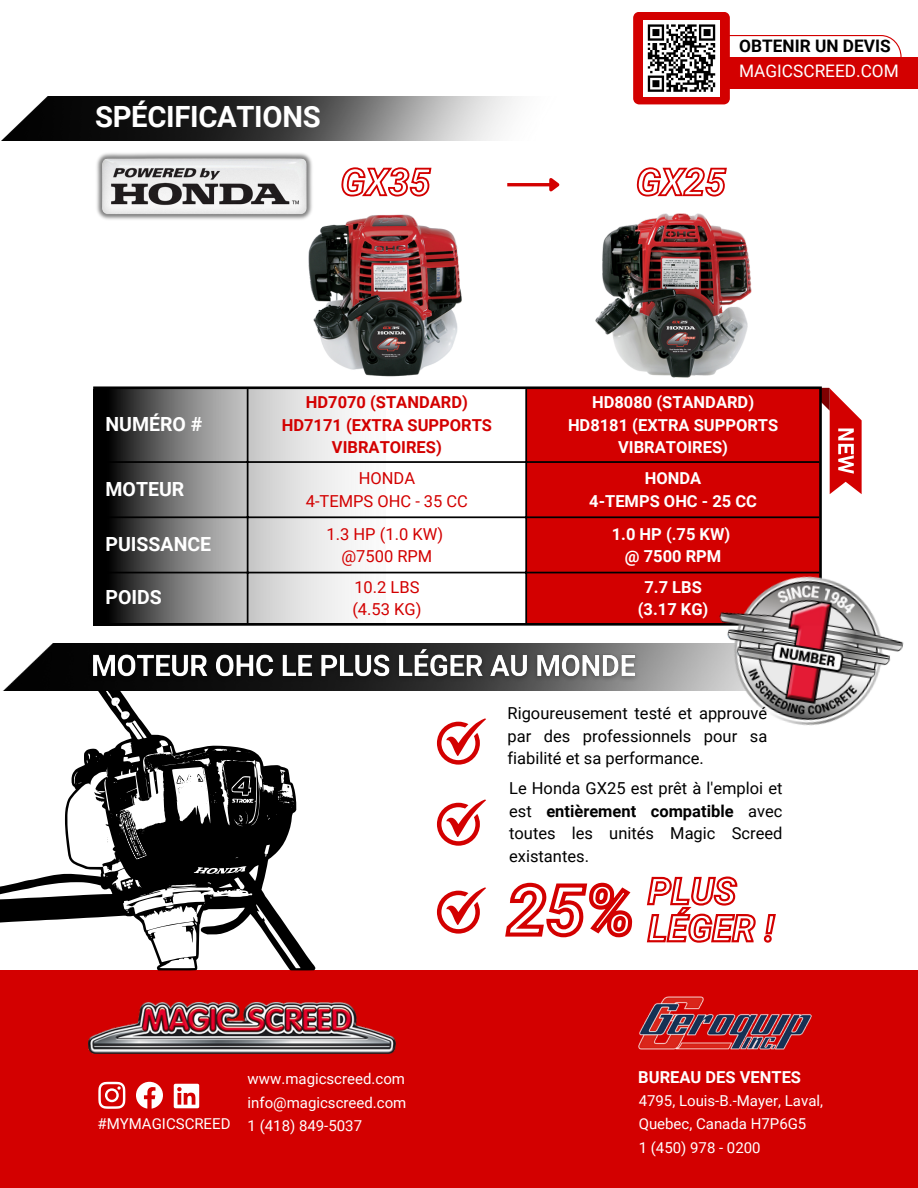
<style>
.page{position:relative;width:918px;height:1188px;background:#fff}
.page>*{position:absolute;margin:0;border:0;box-sizing:border-box;transform-origin:0 0}
.t1{font:700 29.25px "Roboto";letter-spacing:-.01em;color:#fff}
.t2{font:700 19.5px "Roboto";color:#fff}
.t3{font:17.25px "Roboto";color:#fff}
.t4{font:700 17.25px "Roboto";color:#000}
.t5{font:16.5px/22.5px "Roboto";color:#000;text-align:justify}
.t6{font:700 16.5px/22.5px "Roboto";color:#fff;text-align:center}
.t7{font:16.5px "Roboto";color:#d30000}
.t8{font:700 16.5px/22.5px "Roboto";color:#d30000;text-align:center}
.t9{font:15px/23.7px "Roboto";color:#fff}
.s1{font-weight:700}
</style>
<div class="page">
<div style="left:0;top:970px;width:918px;height:218px;background:#d30000"></div>
<svg style="left:822px;top:388px;width:40px;height:106px"></svg>
<img style="left:308px;top:214px;width:154px;height:163px">
<img style="left:595px;top:213px;width:157px;height:165px">
<img style="left:95px;top:389px;width:290px;height:234px">
<div style="left:527px;top:389px;width:292px;height:234px;background:#d30000"></div>
<hr style="left:93px;top:389px;width:2px;height:234px;background:#000">
<hr style="left:247px;top:389px;width:1px;height:234px;background:#000">
<hr style="left:525px;top:389px;width:2px;height:234px;background:#000">
<hr style="left:93px;top:461px;width:726px;height:2px;background:#000">
<hr style="left:93px;top:516px;width:726px;height:2px;background:#000">
<hr style="left:93px;top:572px;width:726px;height:1px;background:#000">
<hr style="left:819px;top:389px;width:3px;height:234px;background:#000">
<hr style="left:93px;top:386px;width:729px;height:3px;background:#000">
<hr style="left:93px;top:623px;width:729px;height:3px;background:#000">
<hr style="left:507px;top:183px;width:43px;height:3px;background:#d30000">
<svg style="left:546px;top:178px;width:14px;height:14px"></svg>
<img style="left:89px;top:1002px;width:307px;height:52px">
<svg style="left:174px;top:1084px;width:25px;height:24px"></svg>
<svg style="left:98px;top:1082px;width:27px;height:27px"></svg>
<svg style="left:136px;top:1082px;width:27px;height:27px"></svg>
<img style="left:2px;top:97px;width:513px;height:43px">
<img style="left:88px;top:137px;width:239px;height:94px">
<svg style="left:437px;top:718px;width:49px;height:47px"></svg>
<svg style="left:437px;top:799px;width:49px;height:47px"></svg>
<div style="left:716px;top:57px;width:202px;height:32px;background:#d30000"></div>
<svg style="left:633px;top:12px;width:269px;height:92px"></svg>
<svg style="left:437px;top:887px;width:49px;height:46px"></svg>
<svg style="left:0;top:691px;width:315px;height:279px"></svg>
<img style="left:638px;top:996px;width:174px;height:54px">
<img style="left:3px;top:643px;width:694px;height:48px">
<img style="left:697px;top:557px;width:207px;height:169px">
<svg style="left:646px;top:876px;width:130px;height:67px"></svg>
<svg style="left:341px;top:167px;width:91px;height:30px"></svg>
<svg style="left:636px;top:167px;width:91px;height:30px"></svg>
<svg style="left:505px;top:882px;width:128px;height:56px"></svg>
<img style="left:85px;top:643px;width:561px;height:43px">
<p class="t1" style="left:95px;top:100px;width:227px">SPÉCIFICATIONS</p>
<p class="t4" style="left:739px;top:36px;width:153px">OBTENIR UN DEVIS</p>
<p class="t3" style="left:739px;top:61px;width:161px">MAGICSCREED.COM</p>
<p class="t2" style="left:106px;top:413px;width:98px">NUMÉRO #</p>
<p class="t2" style="left:106px;top:477px;width:80px">MOTEUR</p>
<p class="t2" style="left:106px;top:533px;width:107px">PUISSANCE</p>
<p class="t2" style="left:106px;top:586px;width:58px">POIDS</p>
<h4 class="t8" style="left:306px;top:391px;width:164px">HD7070 (STANDARD)</h4>
<h5 class="t8" style="left:282px;top:414px;width:212px">HD7171 (EXTRA SUPPORTS<br>VIBRATOIRES)</h5>
<p class="t6" style="left:592px;top:391px;width:164px">HD8080 (STANDARD)</p>
<h3 class="t6" style="left:568px;top:414px;width:212px">HD8181 (EXTRA SUPPORTS<br>VIBRATOIRES)</h3>
<h2 class="t7" style="left:359px;top:469px;width:58px">HONDA</h2>
<h2 class="t7" style="left:306px;top:491px;width:164px">4-TEMPS OHC - 35 CC</h2>
<p class="t6" style="left:645px;top:467px;width:58px">HONDA</p>
<p class="t6" style="left:589px;top:490px;width:169px">4-TEMPS OHC - 25 CC</p>
<p class="t7" style="left:327px;top:524px;width:118px">1.3 HP (1.0 KW)</p>
<p class="t7" style="left:341px;top:547px;width:92px">@7500 RPM</p>
<p class="t6" style="left:612px;top:523px;width:120px">1.0 HP (.75 KW)</p>
<p class="t6" style="left:625px;top:545px;width:98px">@ 7500 RPM</p>
<p class="t7" style="left:354px;top:577px;width:67px">10.2 LBS</p>
<p class="t7" style="left:352px;top:600px;width:71px">(4.53 KG)</p>
<p class="t6" style="left:644px;top:576px;width:59px">7.7 LBS</p>
<p class="t6" style="left:638px;top:598px;width:72px">(3.17 KG)</p>
<p class="t5" style="left:508px;top:702px;width:261px">Rigoureusement testé et approuvé par des professionnels pour sa fiabilité et sa performance.</p>
<p class="t5" style="left:509px;top:778px;width:275px">Le Honda GX25 est prêt à l'emploi et est <span class="s1">entièrement compatible</span> avec toutes les unités Magic Screed existantes.</p>
<p class="t9" style="left:98px;top:1112px;width:135px">#MYMAGICSCREED</p>
<p class="t9" style="left:248px;top:1067px;width:159px">www.magicscreed.com</p>
<p class="t9" style="left:248px;top:1091px;width:160px">info@magicscreed.com</p>
<p class="t9" style="left:248px;top:1114px;width:116px">1 (418) 849-5037</p>
<p class="t6" style="left:638px;top:1066px;width:164px">BUREAU DES VENTES</p>
<p class="t9" style="left:639px;top:1089px;width:186px">4795, Louis-B.-Mayer, Laval,<br>Quebec, Canada H7P6G5</p>
<p class="t9" style="left:639px;top:1136px;width:123px">1 (450) 978 - 0200</p>
</div>
